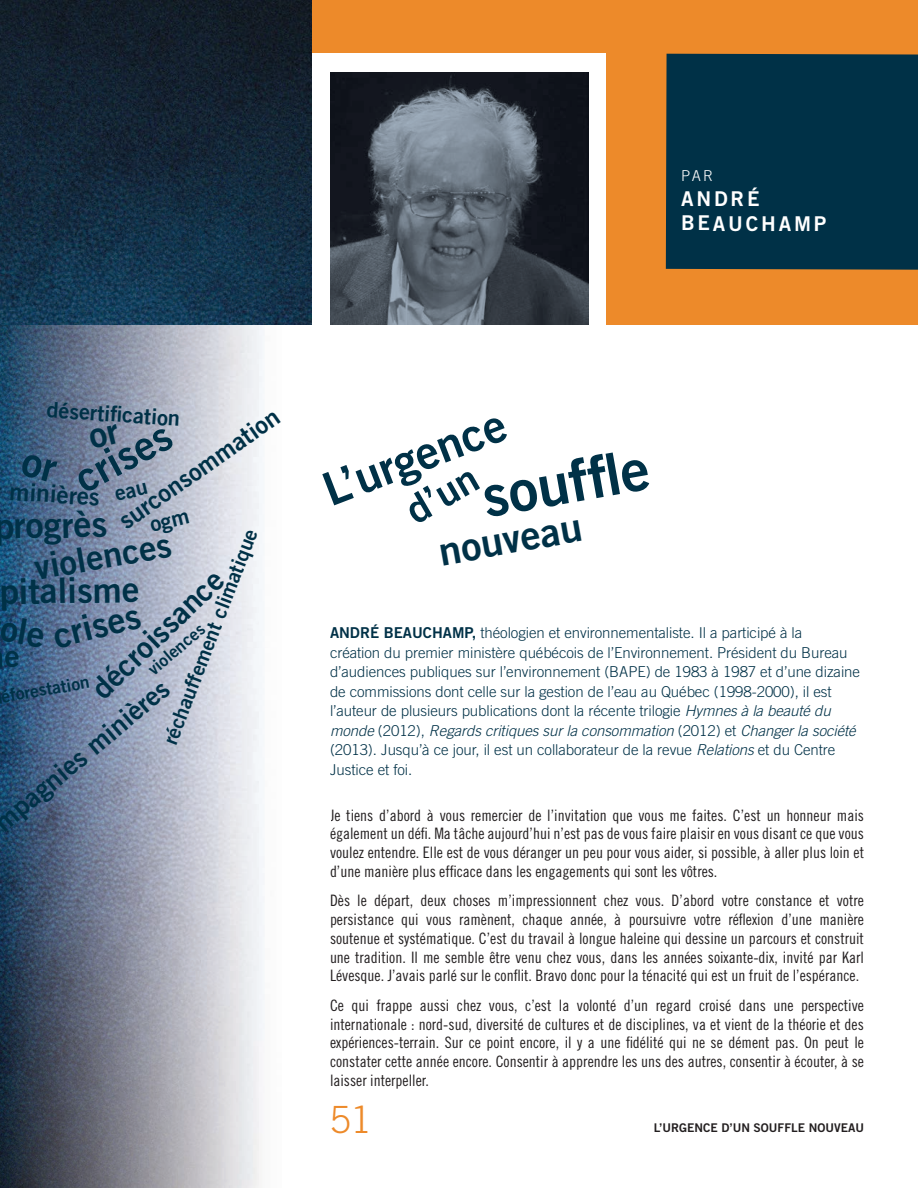
<style>
.page{position:relative;width:918px;height:1188px;background:#fff}
.page>*{position:absolute;margin:0;border:0;box-sizing:border-box;transform-origin:0 0}
.t1{font:58.35px "Trade Gothic Bold Two";color:#003147}
.t2{font:46.2px "Trade Gothic Bold Two";color:#003147}
.t3{font:41.4px "Trade Gothic Bold Two";color:#003147}
.t4{font:40.05px "Trade Gothic Bold Two";color:#003147}
.t5{font:39.45px "Trade Gothic Bold Two";color:#003147}
.t6{font:300 37.5px "Trade Gothic";color:#ed8a2a}
.t7{font:35.85px "Trade Gothic Bold Two";color:#003147}
.t8{font:35.7px "Trade Gothic Bold Two";color:#003147}
.t9{font:35.1px "Trade Gothic Bold Two";color:#003147}
.t10{font:34.65px "Trade Gothic Bold Two";color:#003147}
.t11{font:30.3px "Trade Gothic Bold Two";color:#003147}
.t12{font:26.7px "Trade Gothic Bold Two";color:#003147}
.t13{font:24.75px "Trade Gothic Bold Two";color:#003147}
.t14{font:24.3px "Trade Gothic Bold Two";color:#003147}
.t15{font:21.6px "Trade Gothic Bold Two";color:#003147}
.t16{font:20.4px "Trade Gothic Bold Two";color:#003147}
.t17{font:20.4px/24.6px "Trade Gothic Bold Two";letter-spacing:.135em;color:#fff}
.t18{font:17.55px "Trade Gothic Bold Two";color:#003147}
.t19{font:17.1px "Trade Gothic Bold Two";color:#003147}
.t20{font:15.75px/18.8px "Trade Gothic Cond Eighteen";color:#231f20;text-align:justify}
.t21{font:300 15px/19.5px "Trade Gothic";letter-spacing:-.005em;color:#003147}
.t22{font:300 15px "Trade Gothic";color:#fff}
.t23{font:12px "Trade Gothic Bold Two";color:#231f20}
.s1{font-family:"Trade Gothic Bold Two";font-weight:400}
.s2{font-style:italic}
</style>
<div class="page">
<img style="left:0;top:0;width:312px;height:325px">
<div style="left:312px;top:0;width:606px;height:324px;background:#ed8a2a"></div>
<div style="left:666px;top:54px;width:252px;height:216px;background:#003147"></div>
<div style="left:312px;top:53px;width:294px;height:503px;background:#fff"></div>
<img style="left:330px;top:72px;width:258px;height:252px">
<img style="left:0;top:325px;width:264px;height:863px">
<svg style="left:150px;top:512px;width:39px;height:22px"></svg>
<svg style="left:115px;top:483px;width:33px;height:19px"></svg>
<svg style="left:0;top:619px;width:45px;height:48px;background:#2f5d86"></svg>
<svg style="left:88px;top:424px;width:32px;height:26px"></svg>
<svg style="left:20px;top:453px;width:37px;height:30px"></svg>
<p class="t22" style="left:681px;top:167px;width:34px">PAR</p>
<p class="t17" style="left:681px;top:186px;width:147px">ANDRÉ<br>BEAUCHAMP</p>
<h3 class="t15" style="left:48px;top:396px;width:135px;rotate:4deg">désertifi cation</h3>
<h3 class="t13" style="left:113px;top:511px;width:192px;rotate:-35deg">surconsommation</h3>
<h3 class="t3" style="left:66px;top:458px;width:105px;rotate:-28deg">crises</h3>
<h3 class="t14" style="left:11px;top:476px;width:92px;rotate:4deg">minières</h3>
<h3 class="t7" style="left:-7px;top:504px;width:115px;rotate:-1deg">progrès</h3>
<p class="t16" style="left:158px;top:739px;width:230px;rotate:-69deg">réchauffement climatique</p>
<h3 class="t10" style="left:31px;top:547px;width:140px;rotate:-10deg">violences</h3>
<h3 class="t11" style="left:83px;top:680px;width:172px;rotate:-44deg">décroissance</h3>
<h3 class="t9" style="left:-1px;top:570px;width:142px;rotate:-1deg">pitalisme</h3>
<h3 class="t8" style="left:48px;top:615px;width:91px;rotate:-14deg">crises</h3>
<h3 class="t12" style="left:-13px;top:813px;width:220px;rotate:-40deg">mpagnies minières</h3>
<p class="t19" style="left:143px;top:663px;width:70px;rotate:-40deg">violences</p>
<p class="t18" style="left:0;top:686px;width:91px;rotate:-10deg">éforestation</p>
<h2 class="t2" style="left:315px;top:465px;width:194px;rotate:-21deg">L’urgence</h2>
<h1 class="t1" style="left:476px;top:461px;width:170px;rotate:-10deg">souffl e</h1>
<h3 class="t4" style="left:435px;top:527px;width:146px;rotate:-10deg">nouveau</h3>
<h3 class="t5" style="left:396px;top:492px;width:78px;rotate:-30deg">d’un</h3>
<p class="t21" style="left:330px;top:623px;width:532px"><span class="s1">ANDRÉ BEAUCHAMP,</span> théologien et environnementaliste. Il a participé à la<br>création du premier ministère québécois de l’Environnement. Président du Bureau d’audiences publiques sur l’environnement (BAPE) de 1983 à 1987 et d’une dizaine de commissions dont celle sur la gestion de l’eau au Québec (1998-2000), il est l’auteur de plusieurs publications dont la récente trilogie <span class="s2">Hymnes à la beauté du monde</span> (2012), <span class="s2">Regards critiques sur la consommation</span> (2012) et <span class="s2">Changer la société </span>(2013). Jusqu’à ce jour, il est un collaborateur de la revue <span class="s2">Relations</span> et du Centre Justice et foi.</p>
<p class="t20" style="left:330px;top:806px;width:536px">Je tiens d’abord à vous remercier de l’invitation que vous me faites. C’est un honneur mais également un défi. Ma tâche aujourd’hui n’est pas de vous faire plaisir en vous disant ce que vous voulez entendre. Elle est de vous déranger un peu pour vous aider, si possible, à aller plus loin et d’une manière plus efficace dans les engagements qui sont les vôtres.</p>
<p class="t20" style="left:330px;top:891px;width:536px">Dès le départ, deux choses m’impressionnent chez vous. D’abord votre constance et votre persistance qui vous ramènent, chaque année, à poursuivre votre réflexion d’une manière soutenue et systématique. C’est du travail à longue haleine qui dessine un parcours et construit une tradition. Il me semble être venu chez vous, dans les années soixante-dix, invité par Karl Lévesque. J’avais parlé sur le conflit. Bravo donc pour la ténacité qui est un fruit de l’espérance.</p>
<p class="t20" style="left:330px;top:996px;width:536px">Ce qui frappe aussi chez vous, c’est la volonté d’un regard croisé dans une perspective internationale : nord-sud, diversité de cultures et de disciplines, va et vient de la théorie et des expériences-terrain. Sur ce point encore, il y a une fidélité qui ne se dément pas. On peut le constater cette année encore. Consentir à apprendre les uns des autres, consentir à écouter, à se laisser interpeller.</p>
<h3 class="t6" style="left:330px;top:1097px;width:43px">51</h3>
<p class="t23" style="left:654px;top:1120px;width:212px">L’URGENCE D’UN SOUFFLE NOUVEAU</p>
</div>
